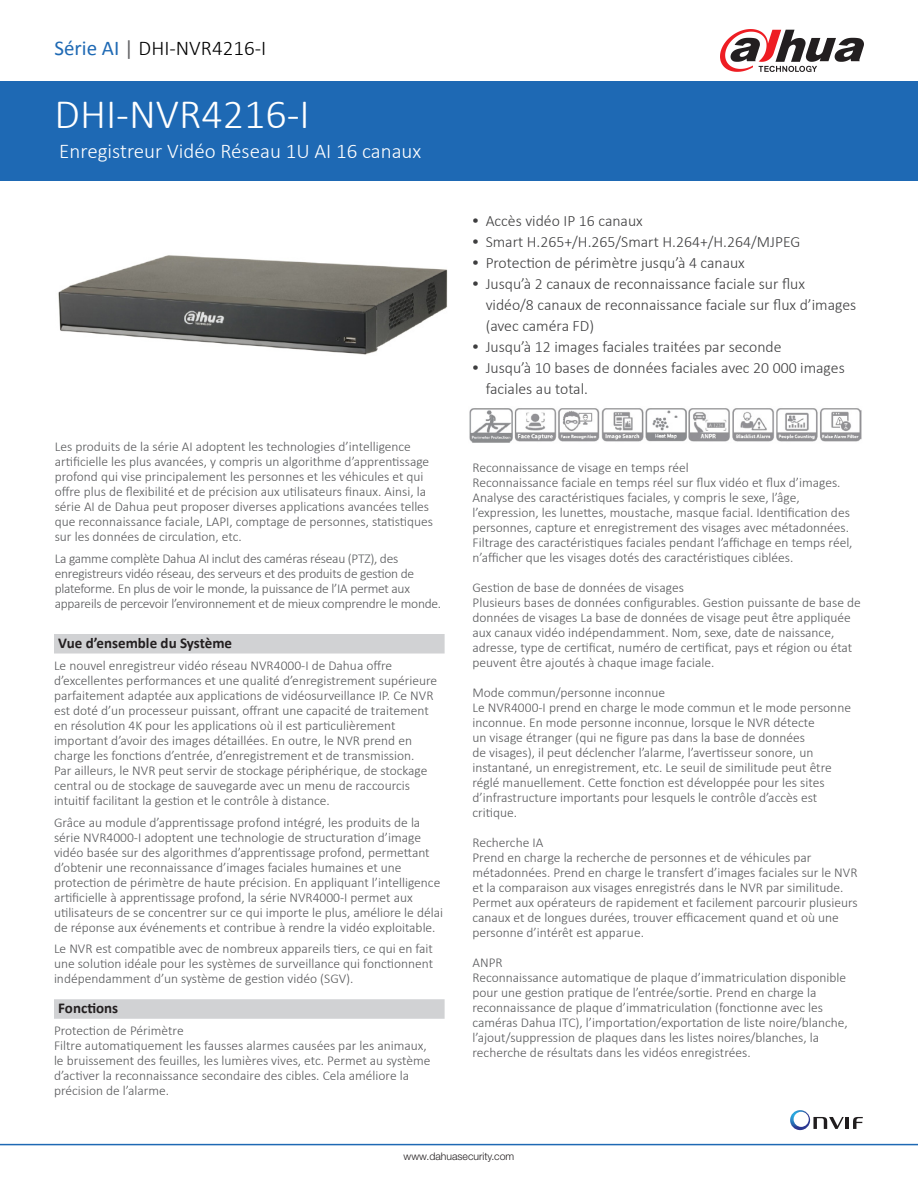
<style>
.page{position:relative;width:918px;height:1188px;background:#fff}
.page>*{position:absolute;margin:0;border:0;box-sizing:border-box;transform-origin:0 0}
.t1{font:300 42px "Calibri";color:#fff}
.t2{font:300 21px "Calibri";color:#fff}
.t3{font:300 21px "Calibri";color:#000}
.t4{font:300 15.75px/21px "Calibri";color:#3e3e3f}
.title_1{font:700 15px "Calibri";color:#231f20}
.t5{font:300 13.5px/15px "Calibri";color:#57585a}
.t6{font:300 13.5px/15px "Calibri";letter-spacing:-.02em;color:#57585a}
.t7{font:300 10.5px "Helvetica Neue LT Std";color:#231f20}
.s1{font-weight:400;color:#1e69b4}
.s2{font-weight:400;color:#636366}
.s3{font-family:"Arial";font-weight:700}
</style>
<div class="page">
<div style="left:0;top:81px;width:918px;height:100px;background:#1e69b4"></div>
<hr style="left:0;top:1144px;width:918px;height:1px;background:#1e69b4">
<div style="left:54px;top:634px;width:391px;height:20px;background:#d1d2d4"></div>
<div style="left:54px;top:999px;width:391px;height:20px;background:#d1d2d4"></div>
<hr style="left:845px;top:1117px;width:4px;height:12px;background:#201d1e">
<svg style="left:853px;top:1117px;width:10px;height:12px"></svg>
<svg style="left:790px;top:1110px;width:54px;height:20px"></svg>
<svg style="left:720px;top:29px;width:144px;height:43px"></svg>
<img style="left:58px;top:255px;width:390px;height:100px">
<img style="left:469px;top:408px;width:393px;height:35px">
<p class="t3" style="left:55px;top:35px;width:213px"><span class="s1">Série AI</span> <span class="s2">|</span> DHI-NVR4216-I</p>
<p class="t1" style="left:55px;top:88px;width:257px">DHI-NVR4216-I</p>
<p class="t2" style="left:59px;top:138px;width:363px">Enregistreur Vidéo Réseau 1U AI 16 canaux</p>
<p class="t5" style="left:55px;top:439px;width:380px">Les produits de la série AI adoptent les technologies d’intelligence artificielle les plus avancées, y compris un algorithme d’apprentissage profond qui vise principalement les personnes et les véhicules et qui offre plus de flexibilité et de précision aux utilisateurs finaux. Ainsi, la série AI de Dahua peut proposer diverses applications avancées telles que reconnaissance faciale, LAPI, comptage de personnes, statistiques sur les données de circulation, etc.</p>
<p class="t6" style="left:55px;top:550px;width:388px">La gamme complète Dahua AI inclut des caméras réseau (PTZ), des enregistreurs vidéo réseau, des serveurs et des produits de gestion de plateforme. En plus de voir le monde, la puissance de l’IA permet aux appareils de percevoir l’environnement et de mieux comprendre le monde.</p>
<p class="title_1" style="left:58px;top:634px;width:175px">Vue d’ensemble du Système</p>
<p class="t5" style="left:54px;top:658px;width:385px">Le nouvel enregistreur vidéo réseau NVR4000-I de Dahua offre d’excellentes performances et une qualité d’enregistrement supérieure parfaitement adaptée aux applications de vidéosurveillance IP. Ce NVR est doté d’un processeur puissant, offrant une capacité de traitement en résolution 4K pour les applications où il est particulièrement important d’avoir des images détaillées. En outre, le NVR prend en charge les fonctions d’entrée, d’enregistrement et de transmission.<br>Par ailleurs, le NVR peut servir de stockage périphérique, de stockage central ou de stockage de sauvegarde avec un menu de raccourcis intuitif facilitant la gestion et le contrôle à distance.</p>
<p class="t5" style="left:54px;top:815px;width:391px">Grâce au module d’apprentissage profond intégré, les produits de la série NVR4000-I adoptent une technologie de structuration d’image vidéo basée sur des algorithmes d’apprentissage profond, permettant d’obtenir une reconnaissance d’images faciales humaines et une protection de périmètre de haute précision. En appliquant l’intelligence artificielle à apprentissage profond, la série NVR4000-I permet aux utilisateurs de se concentrer sur ce qui importe le plus, améliore le délai de réponse aux événements et contribue à rendre la vidéo exploitable.</p>
<p class="t5" style="left:54px;top:941px;width:381px;text-align:justify">Le NVR est compatible avec de nombreux appareils tiers, ce qui en fait une solution idéale pour les systèmes de surveillance qui fonctionnent indépendamment d’un système de gestion vidéo (SGV).</p>
<p class="title_1" style="left:58px;top:999px;width:61px">Fonctions</p>
<p class="t5" style="left:54px;top:1023px;width:131px">Protection de Périmètre</p>
<p class="t5" style="left:54px;top:1038px;width:378px">Filtre automatiquement les fausses alarmes causées par les animaux, le bruissement des feuilles, les lumières vives, etc. Permet au système d’activer la reconnaissance secondaire des cibles. Cela améliore la précision de l’alarme.</p>
<p class="t4" style="left:473px;top:211px;width:171px"><span class="s3">•</span> Accès vidéo IP 16 canaux</p>
<p class="t4" style="left:473px;top:232px;width:329px"><span class="s3">•</span> Smart H.265+/H.265/Smart H.264+/H.264/MJPEG</p>
<p class="t4" style="left:473px;top:253px;width:273px"><span class="s3">•</span> Protection de périmètre jusqu’à 4 canaux</p>
<p class="t4" style="left:486px;top:274px;width:372px;text-indent:-13px"><span class="s3">•</span> Jusqu’à 2 canaux de reconnaissance faciale sur flux vidéo/8 canaux de reconnaissance faciale sur flux d’images (avec caméra FD)</p>
<p class="t4" style="left:473px;top:337px;width:310px"><span class="s3">•</span> Jusqu’à 12 images faciales traitées par seconde</p>
<p class="t4" style="left:486px;top:358px;width:361px;text-indent:-13px"><span class="s3">•</span> Jusqu’à 10 bases de données faciales avec 20 000 images faciales au total.</p>
<p class="t5" style="left:472px;top:460px;width:218px">Reconnaissance de visage en temps réel</p>
<p class="t5" style="left:472px;top:475px;width:382px">Reconnaissance faciale en temps réel sur flux vidéo et flux d’images.<br>Analyse des caractéristiques faciales, y compris le sexe, l’âge, l’expression, les lunettes, moustache, masque facial. Identification des personnes, capture et enregistrement des visages avec métadonnées.<br>Filtrage des caractéristiques faciales pendant l’affichage en temps réel, n’afficher que les visages dotés des caractéristiques ciblées.</p>
<p class="t5" style="left:472px;top:580px;width:213px">Gestion de base de données de visages</p>
<p class="t5" style="left:472px;top:595px;width:390px">Plusieurs bases de données configurables. Gestion puissante de base de données de visages La base de données de visage peut être appliquée aux canaux vidéo indépendamment. Nom, sexe, date de naissance, adresse, type de certificat, numéro de certificat, pays et région ou état peuvent être ajoutés à chaque image faciale.</p>
<p class="t5" style="left:472px;top:685px;width:194px">Mode commun/personne inconnue</p>
<p class="t5" style="left:472px;top:700px;width:380px">Le NVR4000-I prend en charge le mode commun et le mode personne inconnue. En mode personne inconnue, lorsque le NVR détecte<br>un visage étranger (qui ne figure pas dans la base de données<br>de visages), il peut déclencher l’alarme, l’avertisseur sonore, un instantané, un enregistrement, etc. Le seuil de similitude peut être réglé manuellement. Cette fonction est développée pour les sites d’infrastructure importants pour lesquels le contrôle d’accès est critique.</p>
<p class="t5" style="left:472px;top:835px;width:72px">Recherche IA</p>
<p class="t5" style="left:472px;top:850px;width:387px">Prend en charge la recherche de personnes et de véhicules par métadonnées. Prend en charge le transfert d’images faciales sur le NVR et la comparaison aux visages enregistrés dans le NVR par similitude.<br>Permet aux opérateurs de rapidement et facilement parcourir plusieurs canaux et de longues durées, trouver efficacement quand et où une personne d’intérêt est apparue.</p>
<p class="t5" style="left:472px;top:955px;width:32px">ANPR</p>
<p class="t5" style="left:472px;top:970px;width:377px">Reconnaissance automatique de plaque d’immatriculation disponible pour une gestion pratique de l’entrée/sortie. Prend en charge la reconnaissance de plaque d’immatriculation (fonctionne avec les caméras Dahua ITC), l’importation/exportation de liste noire/blanche, l’ajout/suppression de plaques dans les listes noires/blanches, la recherche de résultats dans les vidéos enregistrées.</p>
<p class="t7" style="left:404px;top:1150px;width:112px">www.dahuasecurity.com</p>
</div>
